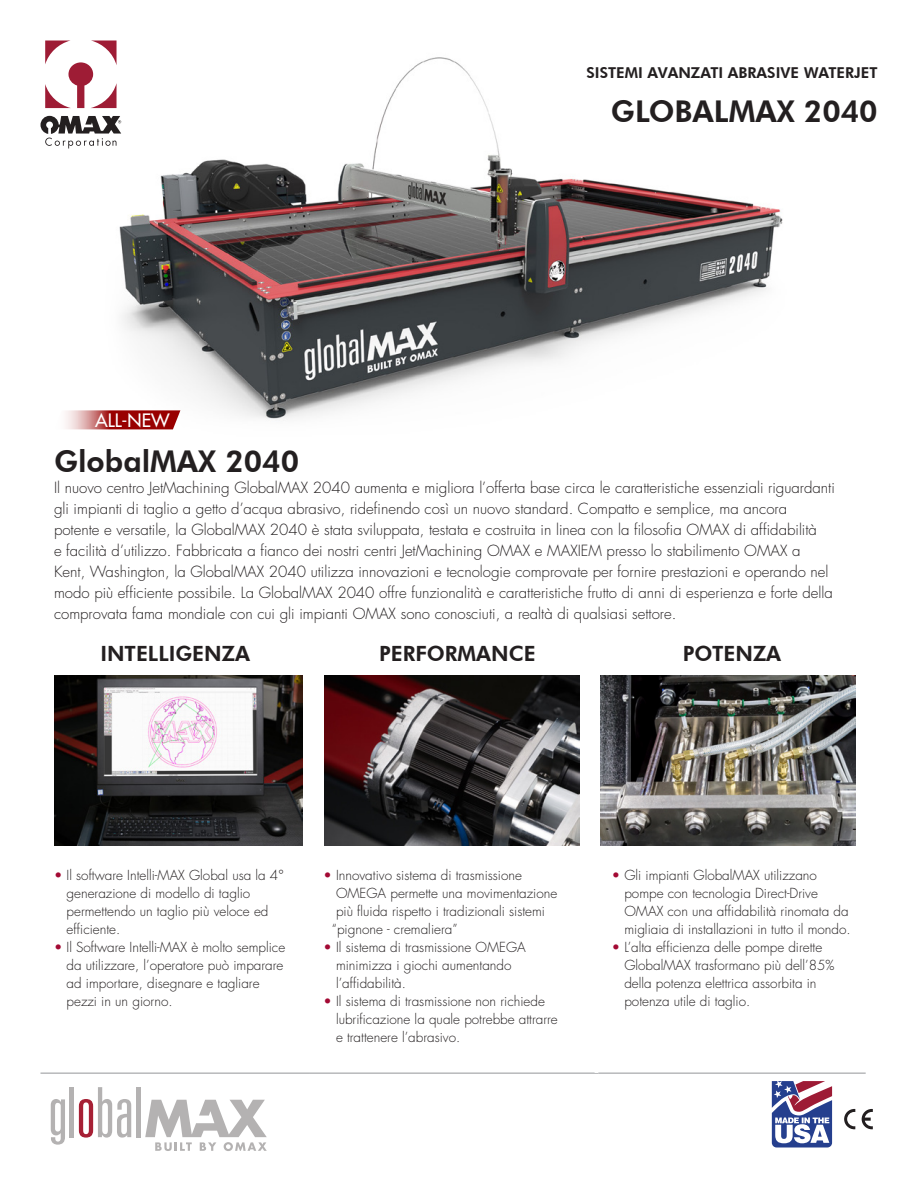
<style>
.page{position:relative;width:918px;height:1188px;background:#fff}
.page>*{position:absolute;margin:0;border:0;box-sizing:border-box;transform-origin:0 0}
.t1{font:800 30px "Futura BT";color:#231f20}
.t2{font:800 21px "Futura BT";color:#231f20}
.t3{font:500 18px "Futura Std";color:#fff}
.t4{font:300 15px/21px "Futura Std";color:#231f20}
.t5{font:800 15px "Futura BT";color:#231f20}
.t6{font:300 13.5px "Futura Std";color:#231f20}
.s1{color:#a30a34}
</style>
<div class="page">
<img style="left:81px;top:57px;width:702px;height:373px">
<hr style="left:40px;top:1073px;width:270px;height:1px;background:#939598">
<hr style="left:310px;top:1073px;width:288px;height:1px;background:#939598">
<hr style="left:598px;top:1073px;width:268px;height:1px;background:#939598">
<svg style="left:45px;top:40px;width:72px;height:68px"></svg>
<svg style="left:41px;top:116px;width:80px;height:32px"></svg>
<svg style="left:844px;top:1109px;width:11px;height:20px"></svg>
<svg style="left:862px;top:1109px;width:11px;height:20px"></svg>
<svg style="left:772px;top:1081px;width:60px;height:67px"></svg>
<svg style="left:51px;top:1099px;width:14px;height:46px"></svg>
<hr style="left:70px;top:1087px;width:4px;height:50px;background:#b4b2b2">
<svg style="left:79px;top:1087px;width:52px;height:51px"></svg>
<hr style="left:136px;top:1087px;width:4px;height:50px;background:#b4b2b2">
<svg style="left:145px;top:1100px;width:122px;height:51px"></svg>
<img style="left:324px;top:676px;width:255px;height:170px">
<img style="left:601px;top:676px;width:255px;height:170px">
<img style="left:54px;top:676px;width:248px;height:170px">
<svg style="left:66px;top:410px;width:114px;height:19px;background:#b44444"></svg>
<p class="t3" style="left:95px;top:409px;width:76px">ALL-NEW</p>
<p class="t5" style="left:587px;top:64px;width:292px">SISTEMI AVANZATI ABRASIVE WATERJET</p>
<p class="t1" style="left:611px;top:93px;width:268px">GLOBALMAX 2040</p>
<p class="t1" style="left:54px;top:443px;width:247px">GlobalMAX 2040</p>
<p class="t4" style="left:54px;top:477px;width:782px">Il nuovo centro JetMachining GlobalMAX 2040 aumenta e migliora l’offerta base circa le caratteristiche essenziali riguardanti gli impianti di taglio a getto d’acqua abrasivo, ridefinendo così un nuovo standard. Compatto e semplice, ma ancora potente e versatile, la GlobalMAX 2040 è stata sviluppata, testata e costruita in linea con la filosofia OMAX di affidabilità<br>e facilità d’utilizzo. Fabbricata a fianco dei nostri centri JetMachining OMAX e MAXIEM presso lo stabilimento OMAX a Kent, Washington, la GlobalMAX 2040 utilizza innovazioni e tecnologie comprovate per fornire prestazioni e operando nel modo più efficiente possibile. La GlobalMAX 2040 offre funzionalità e caratteristiche frutto di anni di esperienza e forte della comprovata fama mondiale con cui gli impianti OMAX sono conosciuti, a realtà di qualsiasi settore.</p>
<p class="t2" style="left:100px;top:641px;width:151px">INTELLIGENZA</p>
<p class="t2" style="left:379px;top:641px;width:158px">PERFORMANCE</p>
<p class="t2" style="left:683px;top:641px;width:100px">POTENZA</p>
<p class="t6" style="left:54px;top:867px;width:231px"><span class="s1">•</span> Il software Intelli-MAX Global usa la 4°</p>
<p class="t6" style="left:67px;top:885px;width:185px">generazione di modello di taglio</p>
<p class="t6" style="left:67px;top:903px;width:203px">permettendo un taglio più veloce ed</p>
<p class="t6" style="left:67px;top:921px;width:55px">efficiente.</p>
<p class="t6" style="left:54px;top:939px;width:233px"><span class="s1">•</span> Il Software Intelli-MAX è molto semplice</p>
<p class="t6" style="left:67px;top:957px;width:218px">da utilizzare, l’operatore può imparare</p>
<p class="t6" style="left:67px;top:975px;width:195px">ad importare, disegnare e tagliare</p>
<p class="t6" style="left:67px;top:993px;width:108px">pezzi in un giorno.</p>
<p class="t6" style="left:323px;top:867px;width:200px"><span class="s1">•</span> Innovativo sistema di trasmissione</p>
<p class="t6" style="left:336px;top:885px;width:223px">OMEGA permette una movimentazione</p>
<p class="t6" style="left:336px;top:903px;width:211px">più fluida rispetto i tradizionali sistemi</p>
<p class="t6" style="left:332px;top:921px;width:127px">“pignone - cremaliera”</p>
<p class="t6" style="left:323px;top:939px;width:204px"><span class="s1">•</span> Il sistema di trasmissione OMEGA</p>
<p class="t6" style="left:336px;top:957px;width:177px">minimizza i giochi aumentando</p>
<p class="t6" style="left:336px;top:975px;width:71px">l’affidabilità.</p>
<p class="t6" style="left:323px;top:993px;width:223px"><span class="s1">•</span> Il sistema di trasmissione non richiede</p>
<p class="t6" style="left:336px;top:1011px;width:223px">lubrificazione la quale potrebbe attrarre</p>
<p class="t6" style="left:336px;top:1029px;width:126px">e trattenere l’abrasivo.</p>
<p class="t6" style="left:612px;top:867px;width:207px"><span class="s1">•</span> Gli impianti GlobalMAX utilizzano</p>
<p class="t6" style="left:624px;top:885px;width:195px">pompe con tecnologia Direct-Drive</p>
<p class="t6" style="left:624px;top:903px;width:226px">OMAX con una affidabilità rinomata da</p>
<p class="t6" style="left:624px;top:921px;width:228px">migliaia di installazioni in tutto il mondo.</p>
<p class="t6" style="left:612px;top:939px;width:212px"><span class="s1">•</span> L’alta efficienza delle pompe dirette</p>
<p class="t6" style="left:624px;top:957px;width:212px">GlobalMAX trasformano più dell’85%</p>
<p class="t6" style="left:624px;top:975px;width:194px">della potenza elettrica assorbita in</p>
<p class="t6" style="left:624px;top:993px;width:127px">potenza utile di taglio.</p>
</div>
